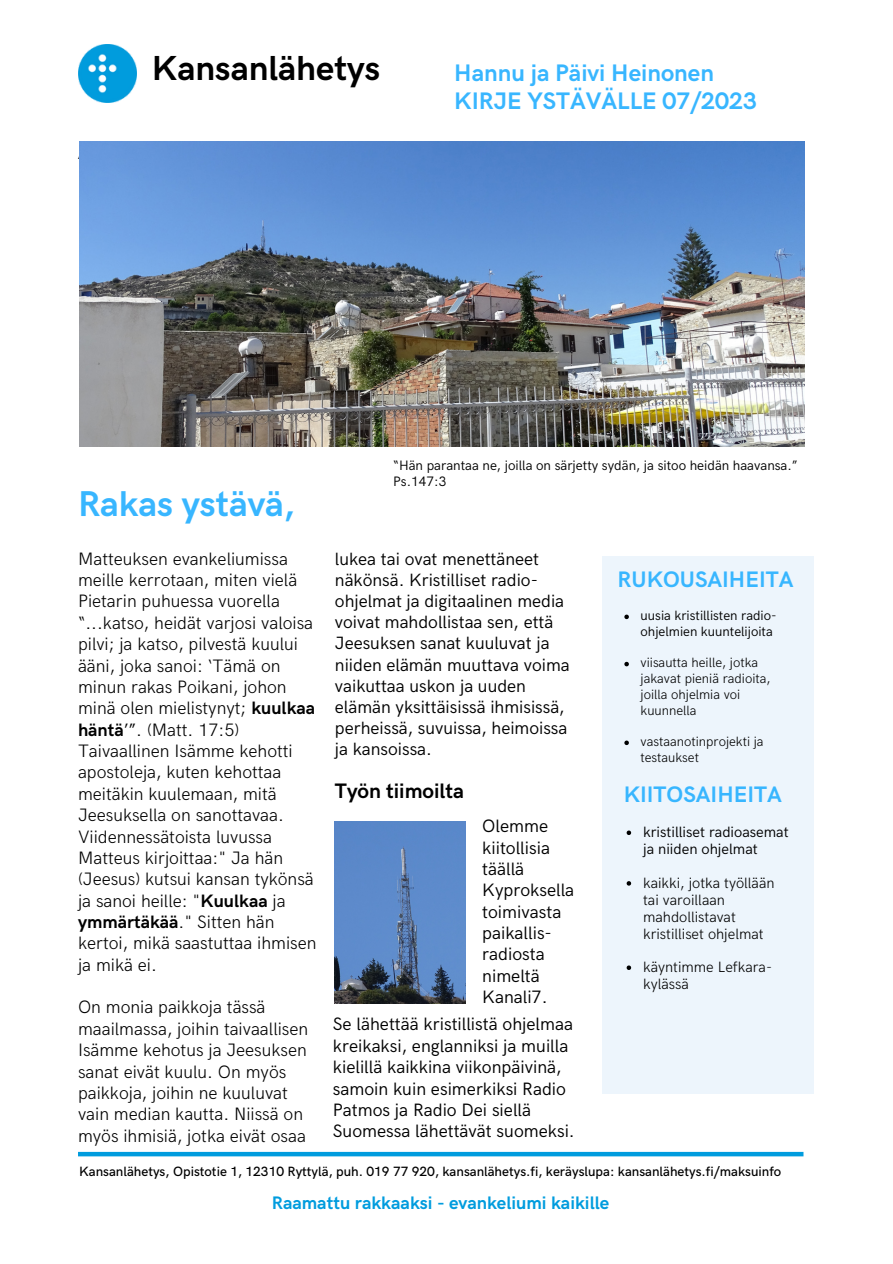
<style>
.page{position:relative;width:893px;height:1264px;background:#fff}
.page>*{position:absolute;margin:0;border:0;box-sizing:border-box;transform-origin:0 0}
.t1{font:700 36px "HK Grotesk";color:#38b6ff}
.t2{font:700 34.8px "HK Grotesk";color:#000}
.t3{font:700 24px "HK Grotesk";color:#38b6ff}
.t4{font:700 22.5px "HK Grotesk";color:#38b6ff}
.t5{font:700 21px "HK Grotesk";color:#000}
.t6{font:700 18.15px "HK Grotesk";color:#009cde}
.t7{font:300 18px/21.3px "HK Grotesk";color:#000}
.t8{font:18px/21.3px "HK Grotesk";color:#000}
.t9{font:17.85px/21.1px "HK Grotesk";color:#000}
.t10{font:300 15px/16.8px "HK Grotesk";color:#000}
.t11{font:15px/16.8px "HK Grotesk";color:#000}
.t12{font:13.65px/15.9px "HK Grotesk";color:#000}
.t13{font:500 13.5px "HK Grotesk";color:#000}
.t14{font:300 13.5px/15.8px "HK Grotesk";color:#000}
.t15{font:13.5px/15.8px "HK Grotesk";color:#000}
.s1{font-weight:700}
.s2{font-weight:400}
</style>
<div class="page">
<div style="left:602px;top:556px;width:211px;height:538px;background:#edf5fc"></div>
<div style="left:78px;top:1151px;width:725px;height:5px;background:#009cde"></div>
<img style="left:78px;top:44px;width:58px;height:59px">
<img style="left:79px;top:141px;width:725px;height:306px">
<img style="left:335px;top:821px;width:130px;height:182px">
<svg style="left:624px;top:614px;width:4px;height:5px"></svg>
<svg style="left:624px;top:662px;width:4px;height:4px"></svg>
<svg style="left:624px;top:740px;width:4px;height:5px"></svg>
<svg style="left:626px;top:830px;width:5px;height:5px"></svg>
<svg style="left:626px;top:881px;width:5px;height:4px"></svg>
<svg style="left:626px;top:965px;width:5px;height:5px"></svg>
<p class="t2" style="left:152px;top:49px;width:230px">Kansanlähetys</p>
<p class="t3" style="left:454px;top:59px;width:261px">Hannu ja Päivi Heinonen</p>
<p class="t3" style="left:454px;top:87px;width:304px">KIRJE YSTÄVÄLLE 07/2023</p>
<p class="t1" style="left:78px;top:484px;width:218px">Rakas ystävä,</p>
<p class="t7" style="left:78px;top:548px;width:240px">Matteuksen evankeliumissa meille kerrotaan, miten vielä<br>Pietarin puhuessa vuorella “...katso, heidät varjosi valoisa pilvi; ja katso, pilvestä kuului ääni, joka sanoi: ‘Tämä on minun rakas Poikani, johon minä olen mielistynyt; <span class="s1">kuulkaa häntä</span><span class="s2">’”</span>. (Matt. 17:5)<br>Taivaallinen Isämme kehotti apostoleja, kuten kehottaa meitäkin kuulemaan, mitä<br>Jeesuksella on sanottavaa.<br>Viidennessätoista luvussa<br>Matteus kirjoittaa:" Ja hän (Jeesus) kutsui kansan tykönsä ja sanoi heille: "<span class="s1">Kuulkaa</span> ja <span class="s1">ymmärtäkää</span>." Sitten hän kertoi, mikä saastuttaa ihmisen ja mikä ei.</p>
<p class="t7" style="left:78px;top:997px;width:232px">On monia paikkoja tässä maailmassa, joihin taivaallisen<br>Isämme kehotus ja Jeesuksen sanat eivät kuulu. On myös paikkoja, joihin ne kuuluvat vain median kautta. Niissä on myös ihmisiä, jotka eivät osaa</p>
<p class="t12" style="left:393px;top:458px;width:406px">“Hän parantaa ne, joilla on särjetty sydän, ja sitoo heidän haavansa.”<br>Ps.147:3</p>
<p class="t9" style="left:335px;top:548px;width:236px">lukea tai ovat menettäneet näkönsä. Kristilliset radio&shy;ohjelmat ja digitaalinen media voivat mahdollistaa sen, että<br>Jeesuksen sanat kuuluvat ja niiden elämän muuttava voima vaikuttaa uskon ja uuden elämän yksittäisissä ihmisissä, perheissä, suvuissa, heimoissa ja kansoissa.</p>
<p class="t4" style="left:617px;top:566px;width:177px">RUKOUSAIHEITA</p>
<p class="t15" style="left:640px;top:608px;width:137px">uusia kristillisten radio&shy;ohjelmien kuuntelijoita</p>
<p class="t14" style="left:640px;top:655px;width:131px">viisautta heille, jotka jakavat pieniä radioita, joilla ohjelmia voi kuunnella</p>
<p class="t14" style="left:640px;top:734px;width:125px">vastaanotinprojekti ja testaukset</p>
<p class="t5" style="left:335px;top:779px;width:131px">Työn tiimoilta</p>
<p class="t4" style="left:623px;top:782px;width:160px">KIITOSAIHEITA</p>
<p class="t8" style="left:482px;top:816px;width:93px">Olemme kiitollisia täällä<br>Kyproksella toimivasta paikallis&shy;radiosta nimeltä<br>Kanali7.</p>
<p class="t8" style="left:333px;top:1014px;width:243px">Se lähettää kristillistä ohjelmaa kreikaksi, englanniksi ja muilla kielillä kaikkina viikonpäivinä, samoin kuin esimerkiksi Radio<br>Patmos ja Radio Dei siellä<br>Suomessa lähettävät suomeksi.</p>
<p class="t11" style="left:643px;top:824px;width:147px">kristilliset radioasemat ja niiden ohjelmat</p>
<p class="t10" style="left:643px;top:875px;width:133px">kaikki, jotka työllään tai varoillaan mahdollistavat kristilliset ohjelmat</p>
<p class="t10" style="left:643px;top:959px;width:130px">käyntimme Lefkara&shy;kylässä</p>
<p class="t13" style="left:79px;top:1164px;width:703px">Kansanlähetys, Opistotie 1, 12310 Ryttylä, puh. 019 77 920, kansanlähetys.fi, keräyslupa: kansanlähetys.fi/maksuinfo</p>
<p class="t6" style="left:272px;top:1193px;width:339px">Raamattu rakkaaksi - evankeliumi kaikille</p>
</div>
